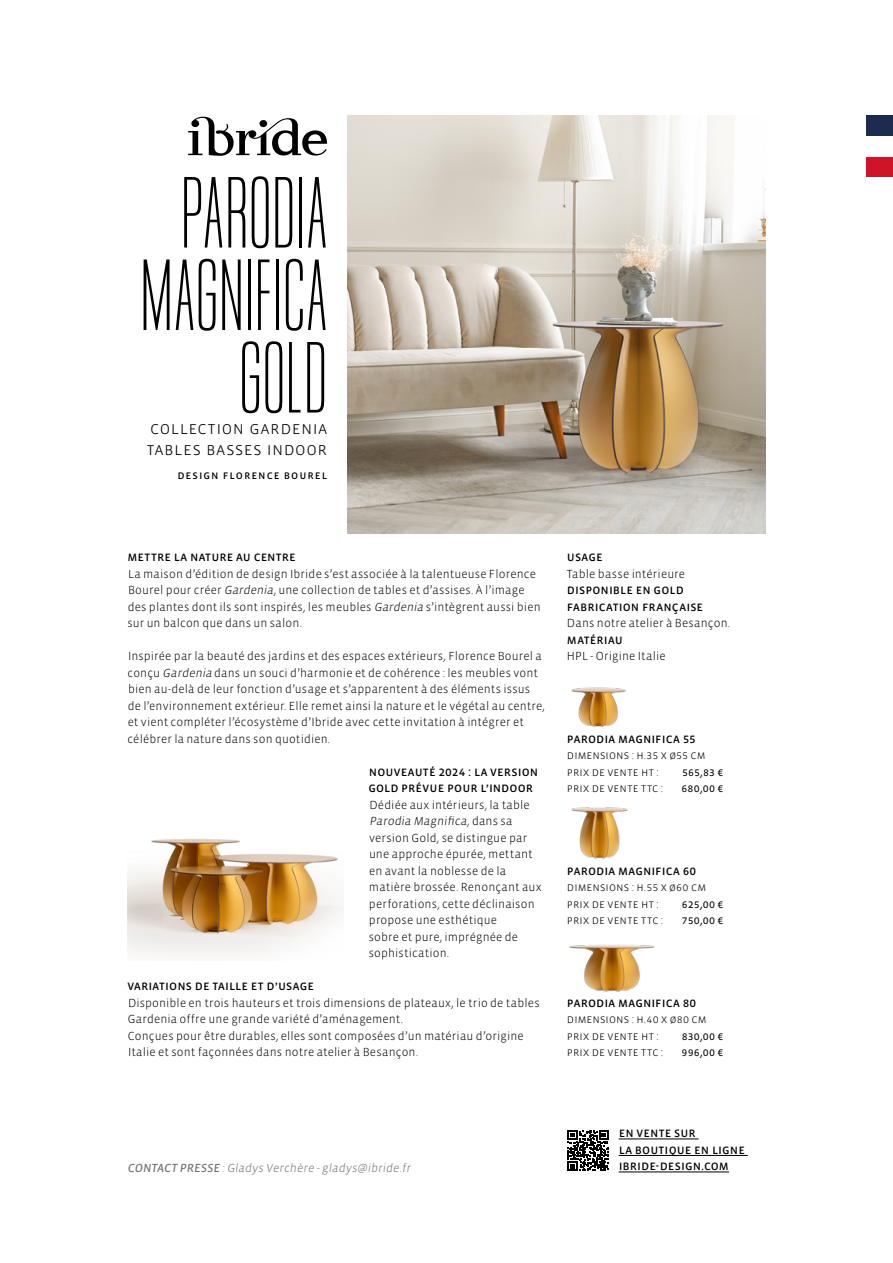
<style>
.page{position:relative;width:893px;height:1263px;background:#fff}
.page>*{position:absolute;margin:0;border:0;box-sizing:border-box;transform-origin:0 0}
.t1{font:70.5px/82.5px "Norfolk Narrow";color:#000;text-align:right}
.t2{font:300 18px/21px "Vista Sans OT";letter-spacing:.04em;color:#000}
.t3{font:13.5px/16.5px "Vista Sans OT";letter-spacing:.005em;color:#000}
.t4{font:300 12px/16.5px "Vista Sans OT";letter-spacing:.01em;color:#000}
.t5{font:300 12px "Vista Sans OT";letter-spacing:-.13em;color:#706f6f}
.t6{font:12px "Vista Sans OT";letter-spacing:.015em;color:#000}
.t7{font:12px "Vista Sans OT";letter-spacing:.08em;color:#000}
.s1{font-style:italic}
.s2{font-weight:400}
</style>
<div class="page">
<img style="left:347px;top:116px;width:418px;height:418px">
<svg style="left:188px;top:116px;width:139px;height:40px"></svg>
<div style="left:867px;top:157px;width:26px;height:20px;background:#cf1427"></div>
<div style="left:867px;top:116px;width:26px;height:20px;background:#1d2c4e"></div>
<img style="left:128px;top:839px;width:215px;height:117px">
<hr style="left:619px;top:1139px;width:79px;height:1px;background:#000">
<hr style="left:619px;top:1155px;width:129px;height:1px;background:#000">
<hr style="left:619px;top:1172px;width:110px;height:1px;background:#000">
<svg style="left:568px;top:1130px;width:41px;height:41px"></svg>
<img style="left:571px;top:687px;width:55px;height:40px">
<img style="left:571px;top:807px;width:57px;height:52px">
<img style="left:569px;top:944px;width:86px;height:48px">
<h1 class="t1" style="left:140px;top:171px;width:189px">PARODIA<br>MAGNIFICA<br>GOLD</h1>
<h2 class="t2" style="left:147px;top:417px;width:182px">collection gardenia<br>Tables basses indoor</h2>
<p class="t7" style="left:177px;top:468px;width:8px">des</p>
<p class="t7" style="left:199px;top:468px;width:129px">ign florence bou rel</p>
<p class="t3" style="left:128px;top:548px;width:168px">Mettre la natu re au centre</p>
<p class="t4" style="left:127px;top:565px;width:415px">La maison d’édition de design Ibride s’est associée à la talentueuse Florence Bourel pour créer <span class="s1">Gardenia</span>, une collection de tables et d’assises. À l’image des plantes dont ils sont inspirés, les meubles <span class="s1">Gardenia</span> s’intègrent aussi bien sur un balcon que dans un salon.</p>
<p class="t4" style="left:127px;top:648px;width:419px">Inspirée par la beauté des jardins et des espaces extérieurs, Florence Bourel a conçu <span class="s1">Gardenia</span> dans un souci d’harmonie et de cohérence : les meubles vont bien au-delà de leur fonction d’usage et s’apparentent à des éléments issus de l’environnement extérieur. Elle remet ainsi la nature et le végétal au centre, et vient compléter l’écosystème d’Ibride avec cette invitation à intégrer et célébrer la nature dans son quotidien.</p>
<p class="t3" style="left:368px;top:763px;width:171px">nouveauté 2024 : La version gold prévue pou r l’indoor</p>
<p class="t4" style="left:369px;top:796px;width:174px">Dédiée aux intérieurs, la table<br>Parodia Magnifica, dans s a version Gold, se distingue par une approche épurée, mettant en avant la noblesse de la matière brossée. Renonçant aux perforations, cette déclinaison propose une esthétique<br>sobre et pure, imprégnée de sophistication.</p>
<p class="t3" style="left:127px;top:977px;width:159px">Variations de taille et d’usage</p>
<p class="t4" style="left:128px;top:994px;width:413px">Disponible en trois hauteurs et trois dimensions de plateaux, le trio de tables Gardenia offre une grande variété d’aménagement.<br>Conçues pour être durables, elles sont composées d’un matériau d’origine Italie et sont façonnées dans notre atelier à Besançon<span class="s1">.</span></p>
<p class="t3" style="left:567px;top:548px;width:37px">USAGE</p>
<p class="t4" style="left:567px;top:565px;width:120px">Table basse intérieure</p>
<p class="t3" style="left:567px;top:581px;width:131px">Disponible en Gold<br>Fabrication française</p>
<p class="t4" style="left:567px;top:615px;width:165px">Dans notre atelier à Besançon.</p>
<p class="t3" style="left:567px;top:631px;width:49px">matériau</p>
<p class="t4" style="left:567px;top:648px;width:100px">HPL - Origine Italie</p>
<p class="t3" style="left:567px;top:730px;width:130px">PARODIA MAGNI FICA 55</p>
<p class="t4" style="left:567px;top:747px;width:140px">Dimensions : H.35 x ø55 cm prix de vente ht :</p>
<p class="t6" style="left:682px;top:765px;width:43px">565,83 €</p>
<p class="t4" style="left:567px;top:780px;width:98px">prix de vente ttc :</p>
<p class="t6" style="left:681px;top:782px;width:44px">680,00 €</p>
<p class="t3" style="left:567px;top:862px;width:131px">PARO DIA MAGNI FICA 60</p>
<p class="t4" style="left:567px;top:879px;width:141px">Dimensions : H.55 x ø60 cm prix de vente ht :</p>
<p class="t6" style="left:682px;top:897px;width:43px">625,00 €</p>
<p class="t4" style="left:567px;top:912px;width:98px">prix de vente ttc :</p>
<p class="t6" style="left:682px;top:914px;width:43px">750,00 €</p>
<p class="t3" style="left:567px;top:994px;width:131px">PARO DIA MAGNI FICA 80</p>
<p class="t4" style="left:567px;top:1011px;width:141px">Dimensions : H.40 x ø80 cm prix de vente ht :</p>
<p class="t6" style="left:682px;top:1029px;width:43px">830,00 €</p>
<p class="t4" style="left:567px;top:1044px;width:98px">prix de vente ttc :</p>
<p class="t6" style="left:682px;top:1046px;width:44px">996,00 €</p>
<p class="t3" style="left:619px;top:1124px;width:126px">en vente su r<br>la boutique en ligne</p>
<p class="t5" style="left:128px;top:1161px;width:286px"><span class="s2">CONTACT PRESSE</span> :Gladys Verchère -gladys@ibride.fr</p>
<p class="t3" style="left:619px;top:1157px;width:112px">ibride-design.com</p>
</div>
